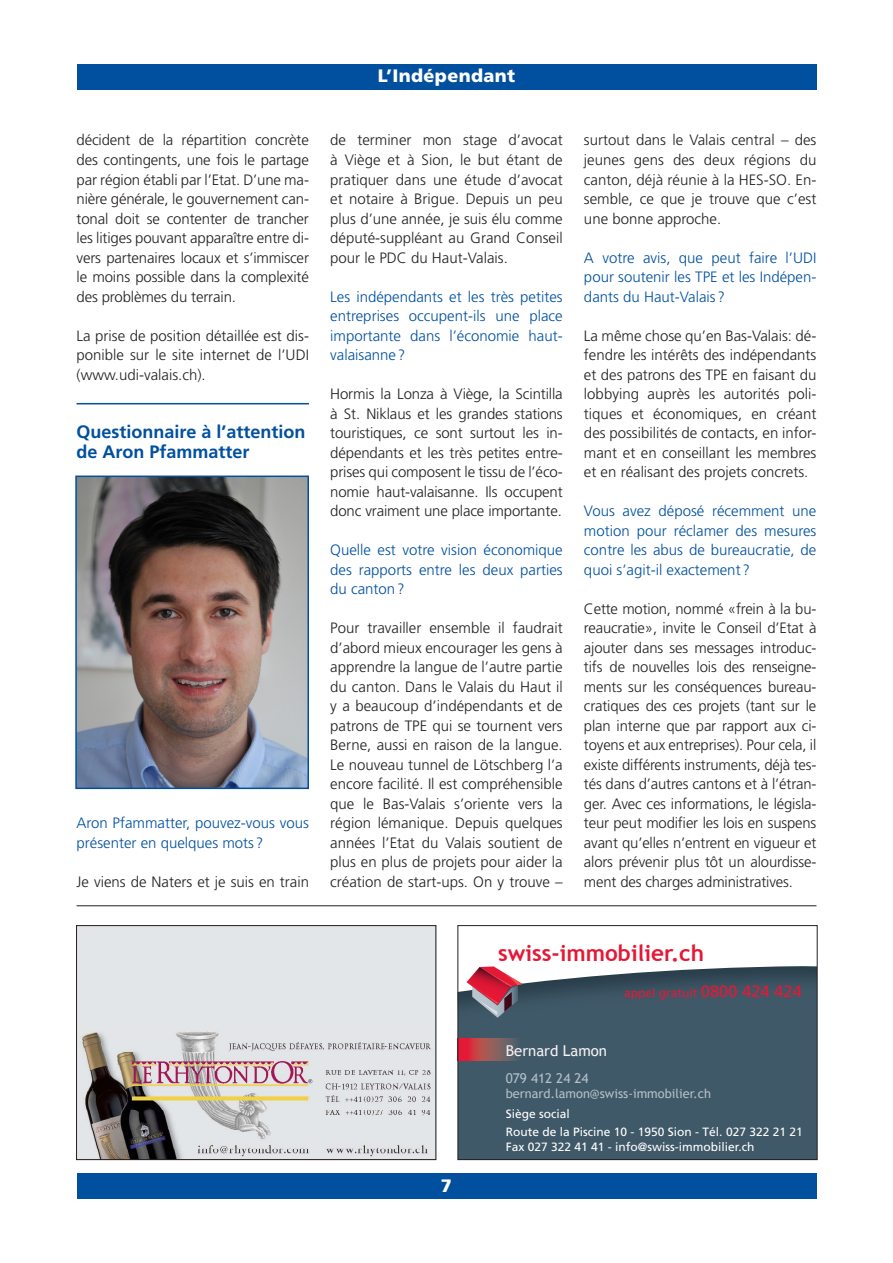
<style>
.page{position:relative;width:893px;height:1263px;background:#fff}
.page>*{position:absolute;margin:0;border:0;box-sizing:border-box;transform-origin:0 0}
.t1{font:700 22.5px "Trebuchet MS";color:#e51836}
.sous-titre-new{font:700 18px "Frutiger";color:#01509f}
.t2{font:900 18px "Frutiger";letter-spacing:.02em;color:#fff}
.texte-base-new{font:300 15px/19.5px "Frutiger";color:#231f20;text-align:justify}
.texte-base-new-2{font:300 15px/19.5px "Frutiger";color:#01509f;text-align:justify}
.t3{font:15px "Trebuchet MS";color:#f7f2f3}
.t4{font:13.5px "Trebuchet MS";color:#b3c0c8}
.t5{font:12.75px "Trebuchet MS";color:#b3c0c8}
.Titre{font:12px "Frutiger";color:#fff}
.Titre-2{font:12px "Frutiger";color:#e51836}
.s1{font-size:16.5px}
</style>
<div class="page">
<div style="left:77px;top:64px;width:740px;height:25px;background:#01509f"></div>
<div style="left:77px;top:1174px;width:739px;height:25px;background:#01509f"></div>
<div style="left:458px;top:926px;width:359px;height:233px;background:#405968"></div>
<svg style="left:459px;top:927px;width:357px;height:91px"></svg>
<svg style="left:459px;top:1039px;width:58px;height:21px"></svg>
<img style="left:78px;top:1028px;width:356px;height:130px">
<img style="left:78px;top:478px;width:228px;height:308px">
<div style="left:75px;top:475px;width:234px;height:314px;border:2px solid #01509f"></div>
<div style="left:76px;top:925px;width:360px;height:235px;border:1px solid #231f20"></div>
<div style="left:457px;top:925px;width:361px;height:235px;border:1px solid #231f20"></div>
<hr style="left:77px;top:905px;width:739px;height:1px;background:#231f20">
<hr style="left:77px;top:403px;width:232px;height:1px;background:#01509f">
<p class="texte-base-new" style="left:77px;top:131px;width:234px">décident de la répartition concrète des contingents, une fois le partage par région établi par l’Etat. D’une ma&shy;nière générale, le gouvernement can&shy;tonal doit se contenter de trancher les litiges pouvant apparaître entre di&shy;vers partenaires locaux et s’immiscer le moins possible dans la complexité des problèmes du terrain.</p>
<p class="texte-base-new" style="left:77px;top:326px;width:234px">La prise de position détaillée est dis&shy;ponible sur le site internet de l’UDI (www.udi-valais.ch).</p>
<p class="sous-titre-new" style="left:77px;top:421px;width:231px">Questionnaire à l’attention</p>
<p class="sous-titre-new" style="left:77px;top:441px;width:175px">de Aron Pfammatter</p>
<p class="texte-base-new-2" style="left:77px;top:813px;width:234px">Aron Pfammatter, pouvez-vous vous présenter en quelques mots ?</p>
<p class="texte-base-new" style="left:77px;top:872px;width:234px">Je viens de Naters et je suis en train</p>
<p class="t2" style="left:378px;top:65px;width:139px">L’Indépendant</p>
<p class="texte-base-new" style="left:330px;top:131px;width:234px">de terminer mon stage d’avocat à Viège et à Sion, le but étant de pratiquer dans une étude d’avocat et notaire à Brigue. Depuis un peu plus d’une année, je suis élu comme député-suppléant au Grand Conseil pour le PDC du Haut-Valais.</p>
<p class="texte-base-new-2" style="left:330px;top:287px;width:234px">Les indépendants et les très petites entreprises occupent-ils une place importante dans l’économie haut&shy;valaisanne?</p>
<p class="texte-base-new" style="left:330px;top:384px;width:234px">Hormis la Lonza à Viège, la Scintilla à St. Niklaus et les grandes stations touristiques, ce sont surtout les in&shy;dépendants et les très petites entre&shy;prises qui composent le tissu de l’éco&shy;nomie haut-valaisanne. Ils occupent donc vraiment une place importante.</p>
<p class="texte-base-new-2" style="left:330px;top:540px;width:234px">Quelle est votre vision économique des rapports entre les deux parties du canton?</p>
<p class="texte-base-new" style="left:330px;top:618px;width:234px">Pour travailler ensemble il faudrait d’abord mieux encourager les gens à apprendre la langue de l’autre partie du canton. Dans le Valais du Haut il y a beaucoup d’indépendants et de patrons de TPE qui se tournent vers Berne, aussi en raison de la langue.<br>Le nouveau tunnel de Lötschberg l’a encore facilité. Il est compréhensible que le Bas-Valais s’oriente vers la région lémanique. Depuis quelques années l’Etat du Valais soutient de plus en plus de projets pour aider la création de start-ups. On y trouve –</p>
<p class="texte-base-new" style="left:584px;top:131px;width:234px">surtout dans le Valais central – des jeunes gens des deux régions du canton, déjà réunie à la HES-SO. En&shy;semble, ce que je trouve que c’est une bonne approche.</p>
<p class="texte-base-new-2" style="left:584px;top:248px;width:234px">A votre avis, que peut faire l’UDI pour soutenir les TPE et les Indépen&shy;dants du Haut-Valais?</p>
<p class="texte-base-new" style="left:584px;top:326px;width:234px">La même chose qu’en Bas-Valais: dé&shy;fendre les intérêts des indépendants et des patrons des TPE en faisant du lobbying auprès les autorités poli&shy;tiques et économiques, en créant des possibilités de contacts, en infor&shy;mant et en conseillant les membres et en réalisant des projets concrets.</p>
<p class="texte-base-new-2" style="left:584px;top:501px;width:234px">Vous avez déposé récemment une motion pour réclamer des mesures contre les abus de bureaucratie, de quoi s’agit-il exactement?</p>
<p class="texte-base-new" style="left:584px;top:599px;width:234px">Cette motion, nommé «frein à la bu&shy;reaucratie», invite le Conseil d’Etat à ajouter dans ses messages introduc&shy;tifs de nouvelles lois des renseigne&shy;ments sur les conséquences bureau&shy;cratiques des ces projets (tant sur le plan interne que par rapport aux ci&shy;toyens et aux entreprises). Pour cela, il existe différents instruments, déjà tes&shy;tés dans d’autres cantons et à l’étran&shy;ger. Avec ces informations, le législa&shy;teur peut modifier les lois en suspens avant qu’elles n’entrent en vigueur et alors prévenir plus tôt un alourdisse&shy;ment des charges administratives.</p>
<p class="t1" style="left:498px;top:939px;width:207px">swiss-immobilier.ch</p>
<p class="t3" style="left:506px;top:1042px;width:103px">Bernard Lamon</p>
<p class="Titre-2" style="left:624px;top:986px;width:179px">appel gratuit <span class="s1">0800 424 424</span></p>
<p class="t4" style="left:506px;top:1071px;width:84px">079 412 24 24</p>
<p class="t5" style="left:506px;top:1086px;width:207px">bernard.lamon@swiss-immobilier.ch</p>
<p class="t2" style="left:441px;top:1175px;width:13px">7</p>
<p class="Titre" style="left:506px;top:1106px;width:66px">Siège social</p>
<p class="Titre" style="left:506px;top:1125px;width:298px">Route de la Piscine 10 - 1950 Sion - Tél. 027 322 21 21</p>
<p class="Titre" style="left:506px;top:1139px;width:250px">Fax 027 322 41 41 - info@swiss-immobilier.ch</p>
</div>
